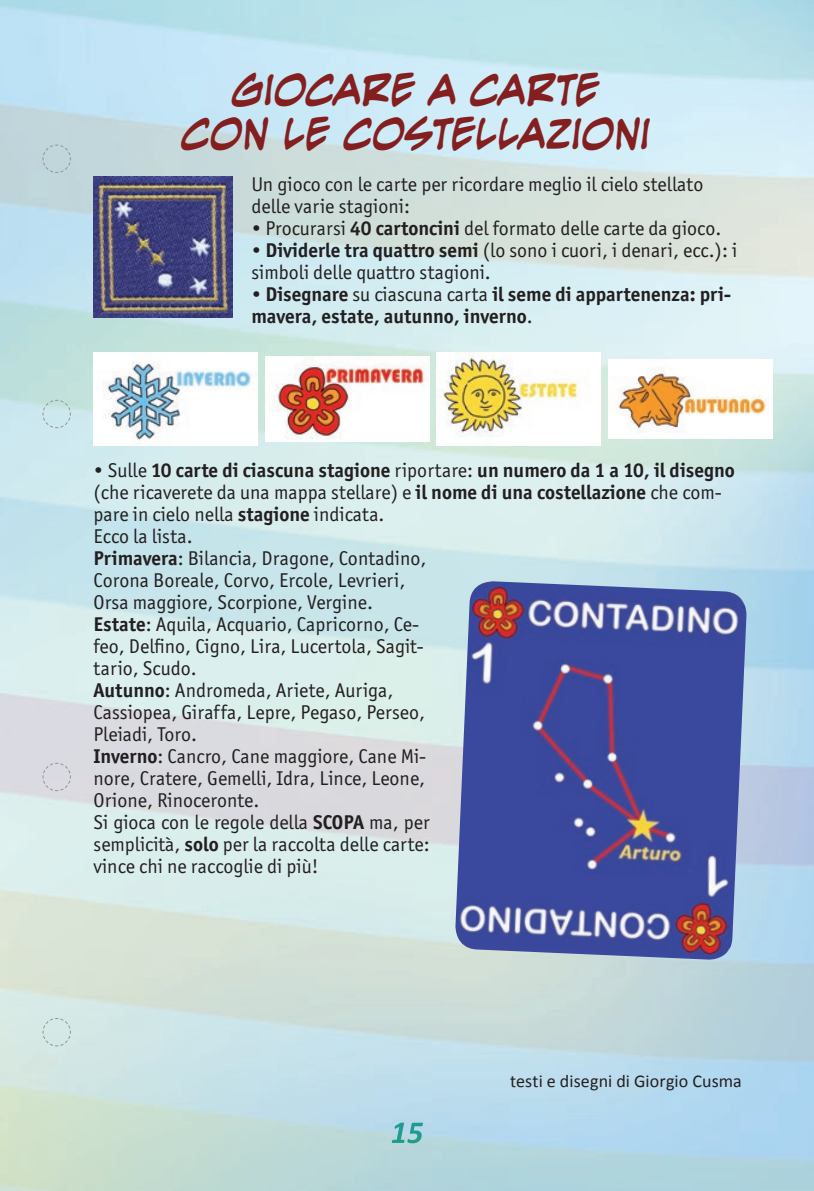
<style>
.page{position:relative;width:814px;height:1191px;background:#fff}
.page>*{position:absolute;margin:0;border:0;box-sizing:border-box;transform-origin:0 0}
.t1{font:700 36px "Evil Genius BB";letter-spacing:-.015em;color:#841f1f;scale:.96 1}
.List_Paragraph{font:20px/22px "Officina Sans ITC Std";color:#231f20}
.List_Paragraph-2{font:700 20px/22px "Officina Sans ITC Std";color:#231f20}
.t2{font:18px "Calibri";letter-spacing:.005em;color:#231f20}
.s1{font-weight:700}
.s2{font-weight:400}
</style>
<div class="page">
<img style="left:0;top:0;width:814px;height:1191px">
<svg style="left:42px;top:144px;width:29px;height:29px"></svg>
<svg style="left:42px;top:399px;width:29px;height:30px"></svg>
<svg style="left:42px;top:762px;width:29px;height:29px"></svg>
<svg style="left:42px;top:1017px;width:29px;height:29px"></svg>
<svg style="left:392px;top:1122px;width:31px;height:21px"></svg>
<img style="left:93px;top:177px;width:140px;height:140px">
<img style="left:94px;top:352px;width:164px;height:93px">
<img style="left:265px;top:356px;width:164px;height:85px">
<img style="left:437px;top:352px;width:164px;height:93px">
<div style="left:608px;top:359px;width:164px;height:80px;background:#fff"></div>
<img style="left:618px;top:369px;width:151px;height:63px">
<img style="left:455px;top:581px;width:292px;height:379px">
<p class="t1" style="left:233px;top:66px;width:384px">GIOCARE A CARTE</p>
<p class="t1" style="left:182px;top:110px;width:489px">CON LE COSTELLAZIONI</p>
<p class="List_Paragraph" style="left:251px;top:173px;width:453px">Un gioco con le carte per ricordare meglio il cielo stellato delle varie stagioni:</p>
<p class="List_Paragraph" style="left:251px;top:217px;width:471px">• Procurarsi <span class="s1">40 cartoncini</span> del formato delle carte da gioco.</p>
<p class="List_Paragraph" style="left:251px;top:239px;width:487px">• <span class="s1">Dividerle tra quattro semi</span> (lo sono i cuori, i denari, ecc.): i simboli delle quattro stagioni.</p>
<p class="List_Paragraph-2" style="left:251px;top:283px;width:481px"><span class="s2">•</span> Disegnare <span class="s2">su ciascuna carta</span> il seme di appartenenza: pri&shy;mavera, estate, autunno, inverno<span class="s2">.</span></p>
<p class="List_Paragraph" style="left:94px;top:459px;width:642px">• Sulle <span class="s1">10 carte di ciascuna stagione</span> riportare: <span class="s1">un numero da 1 a 10, il disegno </span>(che ricaverete da una mappa stellare) e <span class="s1">il nome di una costellazione</span> che com&shy;pare in cielo nella <span class="s1">stagione</span> indicata.</p>
<p class="List_Paragraph" style="left:94px;top:525px;width:101px">Ecco la lista.</p>
<p class="List_Paragraph" style="left:94px;top:547px;width:334px"><span class="s1">Primavera</span>: Bilancia, Dragone, Contadino,<br>Corona Boreale, Corvo, Ercole, Levrieri,<br>Orsa maggiore, Scorpione, Vergine.</p>
<p class="List_Paragraph" style="left:94px;top:613px;width:332px"><span class="s1">Estate</span>: Aquila, Acquario, Capricorno, Ce&shy;feo, Delfino, Cigno, Lira, Lucertola, Sagit&shy;tario, Scudo.</p>
<p class="List_Paragraph" style="left:94px;top:679px;width:333px"><span class="s1">Autunno</span>: Andromeda, Ariete, Auriga,<br>Cassiopea, Giraffa, Lepre, Pegaso, Perseo,<br>Pleiadi, Toro.</p>
<p class="List_Paragraph" style="left:94px;top:745px;width:334px;text-align:justify"><span class="s1">Inverno</span>: Cancro, Cane maggiore, Cane Mi&shy;nore, Cratere, Gemelli, Idra, Lince, Leone, Orione, Rinoceronte.</p>
<p class="List_Paragraph" style="left:94px;top:811px;width:338px;text-align:justify">Si gioca con le regole della <span class="s1">SCOPA</span> ma, per semplicità, <span class="s1">solo</span> per la raccolta delle carte: vince chi ne raccoglie di più!</p>
<p class="t2" style="left:510px;top:1069px;width:233px">testi e disegni di Giorgio Cusma</p>
</div>
